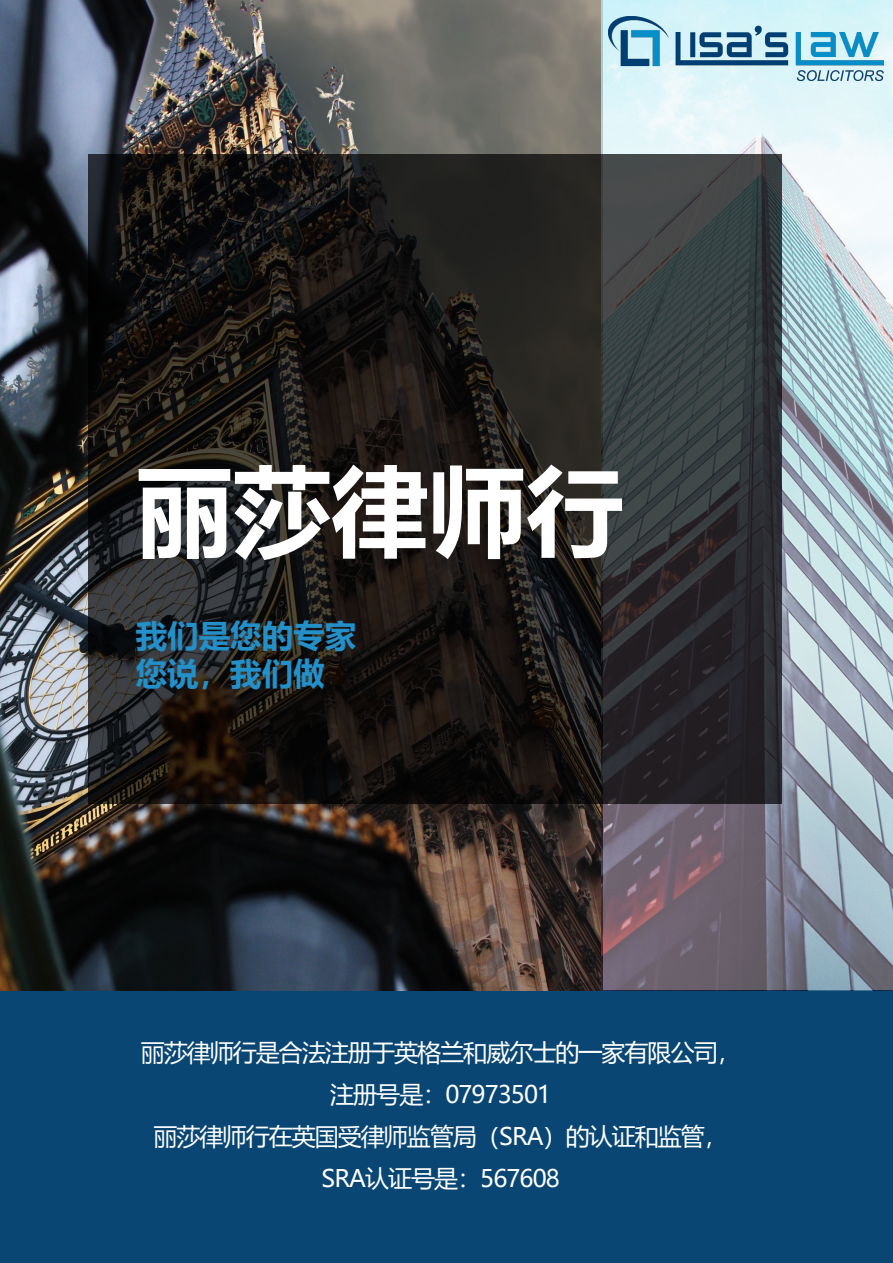
<style>
.page{position:relative;width:893px;height:1263px;background:#fff}
.page>*{position:absolute;margin:0;border:0;box-sizing:border-box;transform-origin:0 0}
.t1{font:700 97.5px "Microsoft Ya Hei UI";color:#fff}
.t2{font:700 31.5px "Microsoft Ya Hei UI";color:#2390ca}
.t3{font:24px "Microsoft Ya Hei UI";letter-spacing:-.04em;color:#fff}
</style>
<div class="page">
<div style="left:0;top:990px;width:893px;height:273px;background:#094674"></div>
<img style="left:0;top:0;width:893px;height:990px">
<svg style="left:88px;top:154px;width:693px;height:650px;background:#21201f"></svg>
<img style="left:608px;top:16px;width:275px;height:64px">
<p class="t1" style="left:136px;top:443px;width:489px">丽莎律师行</p>
<p class="t2" style="left:136px;top:614px;width:222px">我们是您的专家</p>
<p class="t2" style="left:136px;top:651px;width:190px">您说，我们做</p>
<p class="t3" style="left:141px;top:1036px;width:601px">丽莎律师行是合法注册于英格兰和威尔士的一家有限公司，</p>
<p class="t3" style="left:330px;top:1078px;width:222px">注册号是：07973501</p>
<p class="t3" style="left:154px;top:1120px;width:576px">丽莎律师行在英国受律师监管局（SRA）的认证和监管，</p>
<p class="t3" style="left:322px;top:1162px;width:240px">SRA认证号是：567608</p>
</div>
